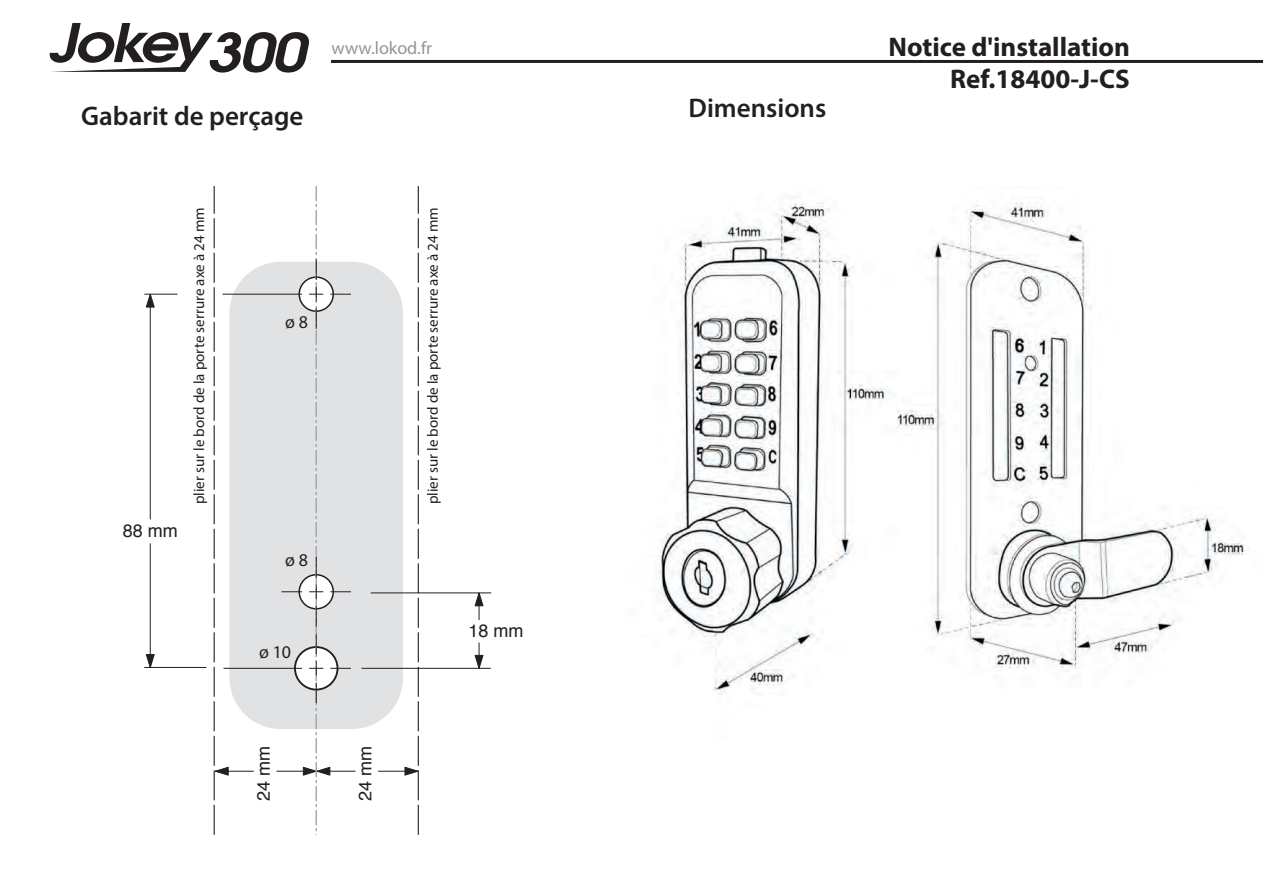
<style>
.page{position:relative;width:1263px;height:893px;background:#fff}
.page>*{position:absolute;margin:0;border:0;box-sizing:border-box;transform-origin:0 0}
.t1{font:700 27px/32.4px "Myriad Pro";color:#231f20;text-align:right}
.t2{font:600 27px "Myriad Pro";color:#231f20}
.t3{font:18px "Helvetica";color:#231f20}
.t4{font:18px "Myriad Pro";color:#939598}
.t5{font:18px "Myriad Pro";color:#231f20}
.t6{font:15px "Myriad Pro";color:#231f20}
</style>
<div class="page">
<div style="left:229px;top:262px;width:174px;height:467px;background:#e1e2e4;border-radius:51px"></div>
<hr style="left:144px;top:294px;width:33px;height:1px;background:#231f20">
<hr style="left:144px;top:667px;width:62px;height:1px;background:#231f20">
<hr style="left:150px;top:294px;width:1px;height:225px;background:#231f20">
<hr style="left:150px;top:543px;width:1px;height:124px;background:#231f20">
<svg style="left:145px;top:293px;width:10px;height:15px"></svg>
<svg style="left:145px;top:654px;width:10px;height:13px"></svg>
<hr style="left:361px;top:668px;width:130px;height:1px;background:#231f20">
<svg style="left:474px;top:593px;width:10px;height:27px"></svg>
<svg style="left:474px;top:642px;width:10px;height:27px"></svg>
<hr style="left:276px;top:771px;width:40px;height:1px;background:#231f20">
<hr style="left:215px;top:771px;width:39px;height:1px;background:#231f20">
<svg style="left:213px;top:186px;width:16px;height:649px"></svg>
<hr style="left:378px;top:771px;width:40px;height:1px;background:#231f20">
<hr style="left:317px;top:771px;width:38px;height:1px;background:#231f20">
<svg style="left:404px;top:186px;width:16px;height:649px"></svg>
<hr style="left:371px;top:592px;width:120px;height:1px;background:#231f20">
<hr style="left:222px;top:294px;width:80px;height:1px;background:#231f20">
<hr style="left:223px;top:668px;width:79px;height:1px;background:#231f20">
<svg style="left:281px;top:186px;width:70px;height:649px"></svg>
<img style="left:657px;top:197px;width:593px;height:498px">
<hr style="left:331px;top:60px;width:932px;height:3px;background:#231f20">
<svg style="left:50px;top:23px;width:259px;height:50px"></svg>
<h1 class="t2" style="left:81px;top:99px;width:224px">Gabarit de perçage</h1>
<p class="t4" style="left:332px;top:37px;width:102px">www.lokod.fr</p>
<p class="t3" style="left:123px;top:517px;width:57px">88 mm</p>
<p class="t6" style="left:190px;top:504px;width:299px;rotate:-90deg">plier sur le bord de la porte serrure axe à 24 mm</p>
<p class="t6" style="left:424px;top:504px;width:299px;rotate:-90deg">plier sur le bord de la porte serrure axe à 24 mm</p>
<p class="t5" style="left:285px;top:310px;width:24px">ø 8</p>
<p class="t5" style="left:285px;top:549px;width:24px">ø 8</p>
<p class="t5" style="left:259px;top:640px;width:34px">ø 10</p>
<p class="t3" style="left:468px;top:616px;width:57px">18 mm</p>
<p class="t3" style="left:250px;top:801px;width:57px;rotate:-90deg">24 mm</p>
<p class="t3" style="left:351px;top:801px;width:57px;rotate:-90deg">24 mm</p>
<h1 class="t2" style="left:688px;top:91px;width:139px">Dimensions</h1>
<h1 class="t1" style="left:888px;top:30px;width:243px">Notice d'installation<br>Ref.18400-J-CS</h1>
</div>
